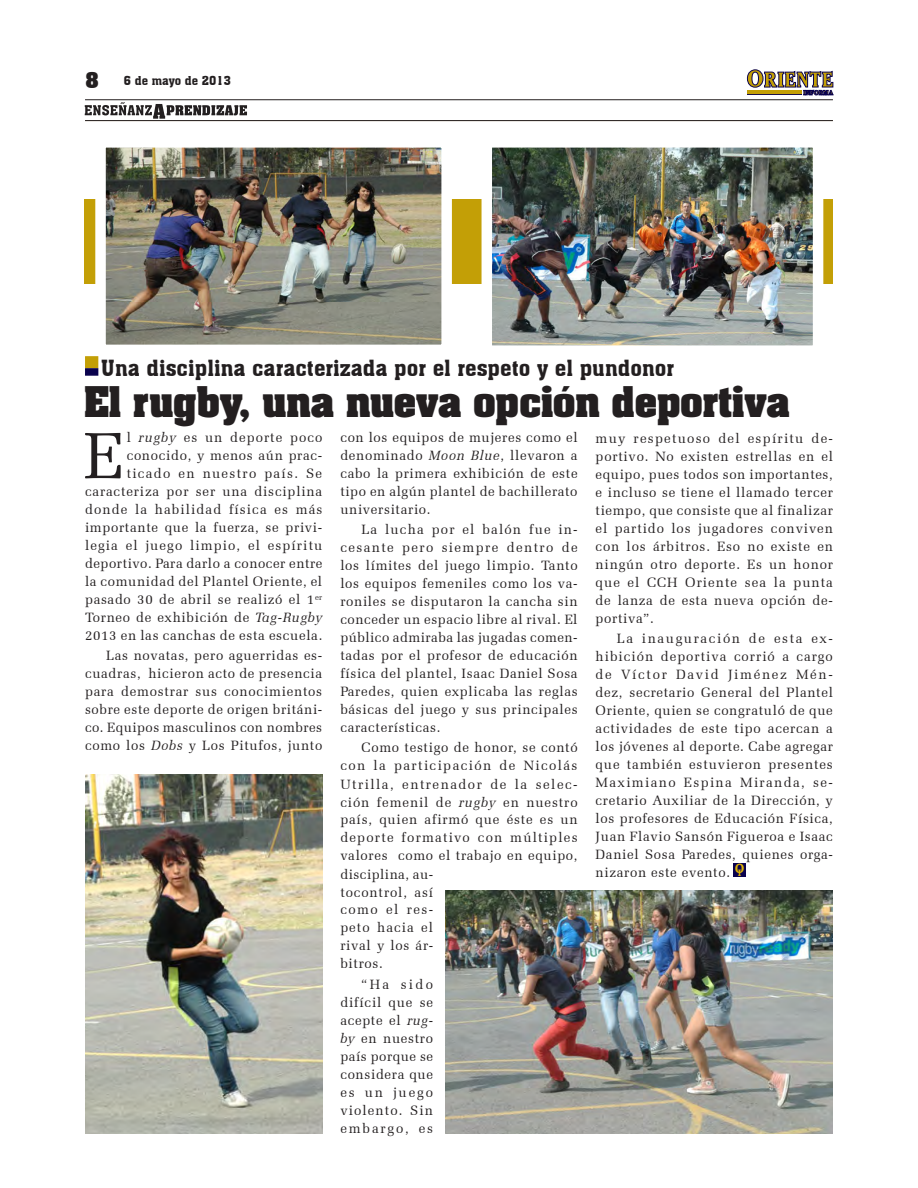
<style>
.page{position:relative;width:918px;height:1188px;background:#fff}
.page>*{position:absolute;margin:0;border:0;box-sizing:border-box;transform-origin:0 0}
.CUERPO_DE_TEXTOO_OK{font:65.85px "Zapf Elliptical 711 BT";color:#231f20}
.titulo{font:700 36px "Aachen";color:#231f20}
.balazo{font:21.75px "Aachen BT";color:#231f20}
.t1{font:700 15px "Oranda BT";color:#deb308}
.CUERPO_DE_TEXTOO_OK-2{font:13.5px/18px "Zapf Elliptical 711 BT";letter-spacing:.05em;color:#231f20;text-align:justify}
.t2{font:12px "Aachen BT";color:#231f20}
.t3{font:700 10.5px "Oranda BT";color:#deb308}
.s1{font-weight:700;font-size:21px}
.s2{font-style:italic}
</style>
<div class="page">
<div style="left:84px;top:200px;width:749px;height:84px;background:#c39f06"></div>
<img style="left:493px;top:148px;width:319px;height:197px">
<div style="left:482px;top:137px;width:341px;height:219px;border:10px solid #fff"></div>
<img style="left:106px;top:148px;width:335px;height:196px">
<div style="left:95px;top:137px;width:357px;height:218px;border:10px solid #fff"></div>
<img style="left:446px;top:890px;width:387px;height:244px">
<img style="left:85px;top:774px;width:237px;height:360px">
<div style="left:733px;top:863px;width:13px;height:14px;background:#0a024e"></div>
<div style="left:85px;top:356px;width:13px;height:12px;background:#c39f06;border:2px solid #c39f06"></div>
<svg style="left:85px;top:368px;width:13px;height:8px"></svg>
<svg style="left:85px;top:103px;width:162px;height:16px"></svg>
<hr style="left:85px;top:99px;width:748px;height:1px;background:#231f20">
<hr style="left:85px;top:120px;width:748px;height:1px;background:#231f20">
<svg style="left:747px;top:70px;width:16px;height:17px"></svg>
<div style="left:747px;top:70px;width:16px;height:17px;border:1px solid #0a024e;border-radius:50%"></div>
<div style="left:752px;top:72px;width:7px;height:13px;background:#fff;border-radius:50%"></div>
<div style="left:752px;top:72px;width:7px;height:13px;border:1px solid #0a024e;border-radius:50%"></div>
<svg style="left:764px;top:71px;width:69px;height:24px"></svg>
<div style="left:747px;top:90px;width:54px;height:5px;background:#c39f06"></div>
<p class="t2" style="left:85px;top:73px;width:147px"><span class="s1">8</span> 6 de mayo de 2013</p>
<p class="balazo" style="left:101px;top:354px;width:575px">Una disciplina caracterizada por el respeto y el pundonor</p>
<p class="titulo" style="left:84px;top:375px;width:707px">El rugby, una nueva opción deportiva</p>
<p class="CUERPO_DE_TEXTOO_OK" style="left:84px;top:417px;width:41px">E</p>
<p class="CUERPO_DE_TEXTOO_OK-2" style="left:340px;top:429px;width:239px">con los equipos de mujeres como el denominado <span class="s2">Moon Blue</span>, llevaron a cabo la primera exhibición de este tipo en algún plantel de bachillerato universitario.</p>
<p class="CUERPO_DE_TEXTOO_OK-2" style="left:340px;top:521px;width:239px;text-indent:21px">La lucha por el balón fue in&shy;cesante pero siempre dentro de los límites del juego limpio. Tanto los equipos femeniles como los va&shy;roniles se disputaron la cancha sin conceder un espacio libre al rival. El público admiraba las jugadas comen&shy;tadas por el profesor de educación física del plantel, Isaac Daniel Sosa Paredes, quien explicaba las reglas básicas del juego y sus principales características.</p>
<p class="CUERPO_DE_TEXTOO_OK-2" style="left:340px;top:739px;width:239px;text-align:left;text-indent:21px">Como testigo de honor, se contó con la participación de Nicolás<br>Utrilla, entrenador de la selec&shy;ción femenil de <span class="s2">rugby</span> en nuestro país, quien afirmó que éste es un deporte formativo con múltiples valores como el trabajo en equipo, disciplina, au-<br>tocontrol, así<br>como el res-<br>peto hacia el<br>rival y los ár-<br>bitros.</p>
<p class="CUERPO_DE_TEXTOO_OK-2" style="left:340px;top:975px;width:94px;text-indent:21px">“Ha sido difícil que se acepte el <span class="s2">rug&shy;by</span> en nuestro país porque se considera que es un juego violento. Sin embargo, es</p>
<p class="CUERPO_DE_TEXTOO_OK-2" style="left:85px;top:429px;width:239px;text-align:right">l <span class="s2">rugby</span> es un deporte poco conocido, y menos aún prac&shy;ticado en nuestro país. Se caracteriza por ser una disciplina donde la habilidad física es más importante que la fuerza, se privi&shy;legia el juego limpio, el espíritu deportivo. Para darlo a conocer entre la comunidad del Plantel Oriente, el pasado 30 de abril se realizó el 1<sup>er<br></sup>Torneo de exhibición de <span class="s2">Tag-Rugby<br></span>2013 en las canchas de esta escuela.</p>
<p class="CUERPO_DE_TEXTOO_OK-2" style="left:85px;top:647px;width:239px;text-indent:21px">Las novatas, pero aguerridas es&shy;cuadras, hicieron acto de presencia para demostrar sus conocimientos sobre este deporte de origen británi&shy;co. Equipos masculinos con nombres como los <span class="s2">Dobs</span> y Los Pitufos, junto</p>
<p class="CUERPO_DE_TEXTOO_OK-2" style="left:596px;top:429px;width:239px">muy respetuoso del espíritu de&shy;portivo. No existen estrellas en el equipo, pues todos son importantes, e incluso se tiene el llamado tercer tiempo, que consiste que al finalizar el partido los jugadores conviven con los árbitros. Eso no existe en ningún otro deporte. Es un honor que el CCH Oriente sea la punta de lanza de esta nueva opción de&shy;portiva”.</p>
<p class="CUERPO_DE_TEXTOO_OK-2" style="left:596px;top:629px;width:239px;text-indent:21px">La inauguración de esta ex&shy;hibición deportiva corrió a cargo de Víctor David Jiménez Mén&shy;dez, secretario General del Plantel Oriente, quien se congratuló de que actividades de este tipo acercan a los jóvenes al deporte. Cabe agregar que también estuvieron presentes Maximiano Espina Miranda, se&shy;cretario Auxiliar de la Dirección, y los profesores de Educación Física, Juan Flavio Sansón Figueroa e Isaac Daniel Sosa Paredes, quienes orga&shy;nizaron este evento.</p>
<p class="t1" style="left:735px;top:860px;width:11px">O</p>
<p class="t3" style="left:738px;top:867px;width:4px">I</p>
</div>
